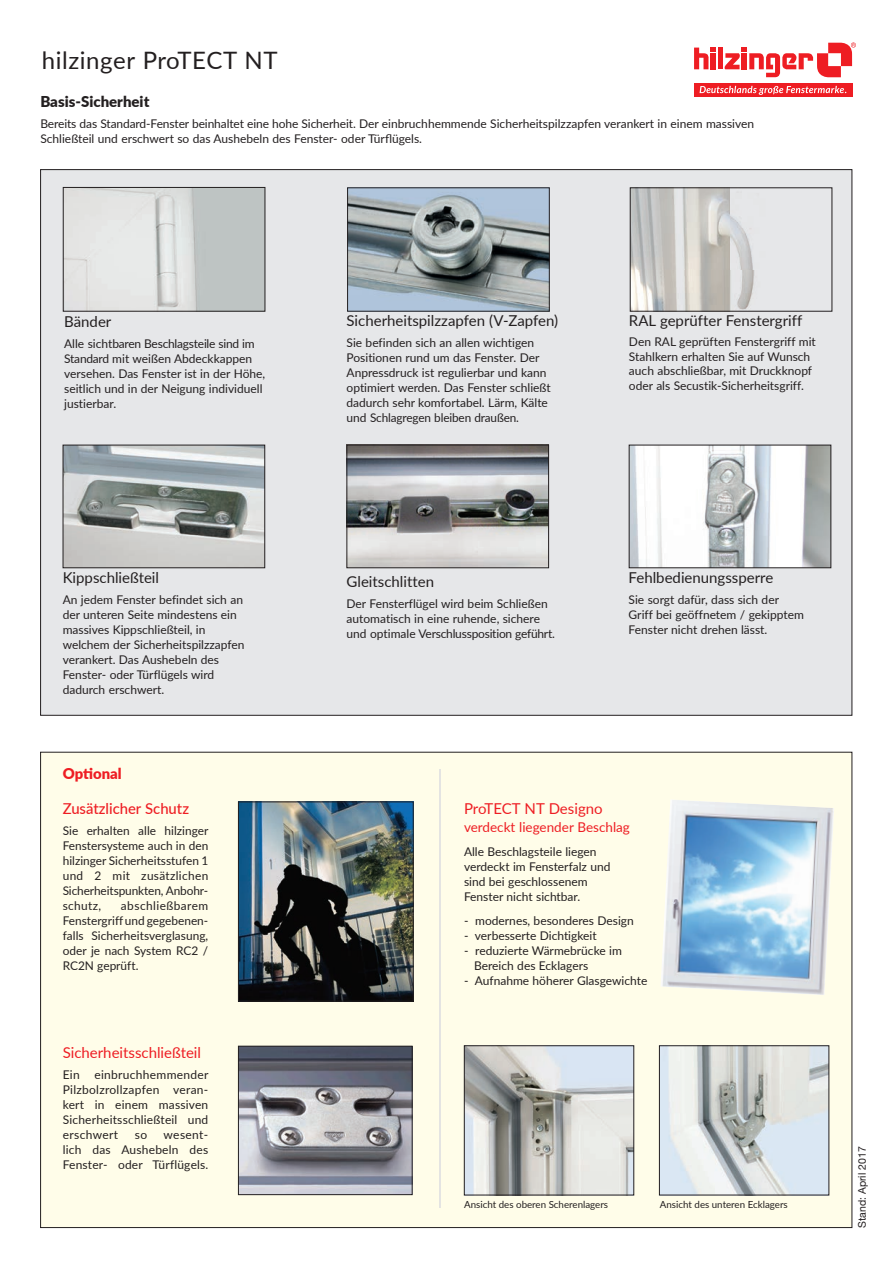
<style>
.page{position:relative;width:893px;height:1263px;background:#fff}
.page>*{position:absolute;margin:0;border:0;box-sizing:border-box;transform-origin:0 0}
.t1{font:24px "Lato";letter-spacing:.025em;color:#231f20}
.t2{font:15px "Lato";color:#231f20}
.t3{font:15px "Lato";color:#ee1d23}
.t4{font:500 15px "Lato";color:#ee1d23}
.t5{font:900 15px "Lato";color:#231f20}
.t6{font:900 15px "Lato";color:#ee1d23}
.t7{font:13.5px "Lato";color:#ee1d23}
.t8{font:12px/15px "Lato";color:#231f20}
.t9{font:10.5px "Helvetica Neue";color:#231f20}
.t10{font:9.75px "Lato";color:#231f20}
</style>
<div class="page">
<div style="left:41px;top:170px;width:811px;height:545px;background:#e6e7e9"></div>
<div style="left:41px;top:752px;width:811px;height:475px;background:#fffde9"></div>
<img style="left:240px;top:1048px;width:170px;height:145px">
<div style="left:238px;top:1046px;width:174px;height:149px;border:1px solid #231f20"></div>
<img style="left:240px;top:803px;width:172px;height:196px">
<div style="left:238px;top:801px;width:176px;height:200px;border:1px solid #231f20"></div>
<img style="left:661px;top:800px;width:173px;height:195px">
<img style="left:466px;top:1047px;width:166px;height:146px">
<div style="left:464px;top:1045px;width:170px;height:150px;border:1px solid #231f20"></div>
<img style="left:65px;top:189px;width:198px;height:120px">
<div style="left:63px;top:187px;width:202px;height:124px;border:1px solid #231f20"></div>
<img style="left:349px;top:189px;width:199px;height:120px">
<div style="left:347px;top:187px;width:203px;height:124px;border:1px solid #231f20"></div>
<img style="left:632px;top:189px;width:123px;height:120px">
<div style="left:630px;top:187px;width:202px;height:124px;border:1px solid #231f20"></div>
<img style="left:65px;top:447px;width:198px;height:119px">
<div style="left:63px;top:445px;width:202px;height:123px;border:1px solid #231f20"></div>
<img style="left:349px;top:447px;width:198px;height:119px">
<div style="left:347px;top:445px;width:202px;height:123px;border:1px solid #231f20"></div>
<img style="left:631px;top:447px;width:198px;height:119px">
<div style="left:629px;top:445px;width:202px;height:123px;border:1px solid #231f20"></div>
<img style="left:661px;top:1047px;width:166px;height:146px">
<div style="left:659px;top:1045px;width:170px;height:150px;border:1px solid #231f20"></div>
<div style="left:694px;top:83px;width:158px;height:14px;background:#ee1d23"></div>
<svg style="left:699px;top:86px;width:147px;height:9px"></svg>
<div style="left:718px;top:48px;width:5px;height:21px;background:#ee1d23"></div>
<svg style="left:694px;top:48px;width:22px;height:21px"></svg>
<svg style="left:724px;top:43px;width:132px;height:34px"></svg>
<hr style="left:439px;top:769px;width:1px;height:438px;background:#e4e4e2">
<h1 class="t1" style="left:42px;top:43px;width:237px">hilzinger ProTECT NT</h1>
<p class="t5" style="left:40px;top:90px;width:111px">Basis-Sicherheit</p>
<p class="t8" style="left:40px;top:116px;width:715px">Bereits das Standard-Fenster beinhaltet eine hohe Sicherheit. Der einbruchhemmende Sicherheitspilzzapfen verankert in einem massiven<br>Schließteil und erschwert so das Aushebeln des Fenster- oder Türflügels.</p>
<p class="t2" style="left:64px;top:310px;width:49px">Bänder</p>
<p class="t8" style="left:64px;top:335px;width:203px">Alle sichtbaren Beschlagsteile sind im Standard mit weißen Abdeckkappen versehen. Das Fenster ist in der Höhe, seitlich und in der Neigung individuell justierbar.</p>
<p class="t2" style="left:63px;top:567px;width:98px">Kippschließteil</p>
<p class="t8" style="left:63px;top:592px;width:183px">An jedem Fenster befindet sich an der unteren Seite mindestens ein massives Kippschließteil, in welchem der Sicherheitspilzzapfen verankert. Das Aushebeln des<br>Fenster- oder Türflügels wird dadurch erschwert.</p>
<p class="t6" style="left:63px;top:762px;width:60px">Optional</p>
<p class="t4" style="left:63px;top:797px;width:128px">Zusätzlicher Schutz</p>
<p class="t8" style="left:63px;top:822px;width:147px;text-align:justify">Sie erhalten alle hilzinger Fenstersysteme auch in den hilzinger Sicherheitsstufen 1 und 2 mit zusätzlichen Sicherheitspunkten, Anbohr&shy;schutz,</p>
<p class="t8" style="left:63px;top:897px;width:147px;text-align:justify;text-indent:58px">abschließbarem Fenstergriff und gegebenen&shy;falls Sicherheitsverglasung, oder je nach System RC2 / RC2N geprüft.</p>
<p class="t3" style="left:63px;top:1042px;width:140px">Sicherheitsschließteil</p>
<p class="t8" style="left:63px;top:1067px;width:147px;text-align:justify">Ein einbruchhemmender Pilzbolzrollzapfen veran&shy;kert in einem massiven Sicherheitsschließteil und erschwert</p>
<p class="t8" style="left:63px;top:1127px;width:147px;text-align:justify;text-indent:101px">wesent&shy;lich das Aushebeln des Fenster- oder Türflügels.</p>
<p class="t8" style="left:135px;top:1127px;width:14px">so</p>
<p class="t2" style="left:347px;top:310px;width:213px">Sicherheitspilzzapfen (V-Zapfen)</p>
<p class="t8" style="left:347px;top:335px;width:206px">Sie befinden sich an allen wichtigen Positionen rund um das Fenster. Der Anpressdruck ist regulierbar und kann optimiert werden. Das Fenster schließt dadurch sehr komfortabel. Lärm, Kälte und Schlagregen bleiben draußen.</p>
<p class="t2" style="left:347px;top:570px;width:89px">Gleitschlitten</p>
<p class="t8" style="left:347px;top:595px;width:210px">Der Fensterflügel wird beim Schließen automatisch in eine ruhende, sichere und optimale Verschlussposition geführt.</p>
<p class="t2" style="left:629px;top:310px;width:175px">RAL geprüfter Fenstergriff</p>
<p class="t8" style="left:629px;top:334px;width:188px;line-height:14.4px">Den RAL geprüften Fenstergriff mit Stahlkern erhalten Sie auf Wunsch auch abschließbar, mit Druckknopf oder als Secustik-Sicherheitsgriff.</p>
<p class="t2" style="left:629px;top:567px;width:146px">Fehlbedienungssperre</p>
<p class="t8" style="left:629px;top:592px;width:177px">Sie sorgt dafür, dass sich der<br>Griff bei geöffnetem / gekipptem<br>Fenster nicht drehen lässt.</p>
<p class="t3" style="left:464px;top:797px;width:140px">ProTECT NT Designo</p>
<p class="t7" style="left:464px;top:817px;width:167px">verdeckt liegender Beschlag</p>
<p class="t8" style="left:464px;top:843px;width:148px">Alle Beschlagsteile liegen verdeckt im Fensterfalz und sind bei geschlossenem<br>Fenster nicht sichtbar.</p>
<p class="t8" style="left:464px;top:912px;width:171px">- modernes, besonderes Design</p>
<p class="t8" style="left:464px;top:927px;width:134px">- verbesserte Dichtigkeit</p>
<p class="t8" style="left:474px;top:942px;width:149px;text-indent:-10px">- reduzierte Wärmebrücke im<br>Bereich des Ecklagers</p>
<p class="t8" style="left:464px;top:972px;width:185px">- Aufnahme höherer Glasgewichte</p>
<p class="t10" style="left:464px;top:1198px;width:145px">Ansicht des oberen Scherenlagers</p>
<p class="t10" style="left:660px;top:1198px;width:129px">Ansicht des unteren Ecklagers</p>
<p class="t9" style="left:856px;top:1228px;width:83px;rotate:-90deg">Stand: April 2017</p>
</div>
